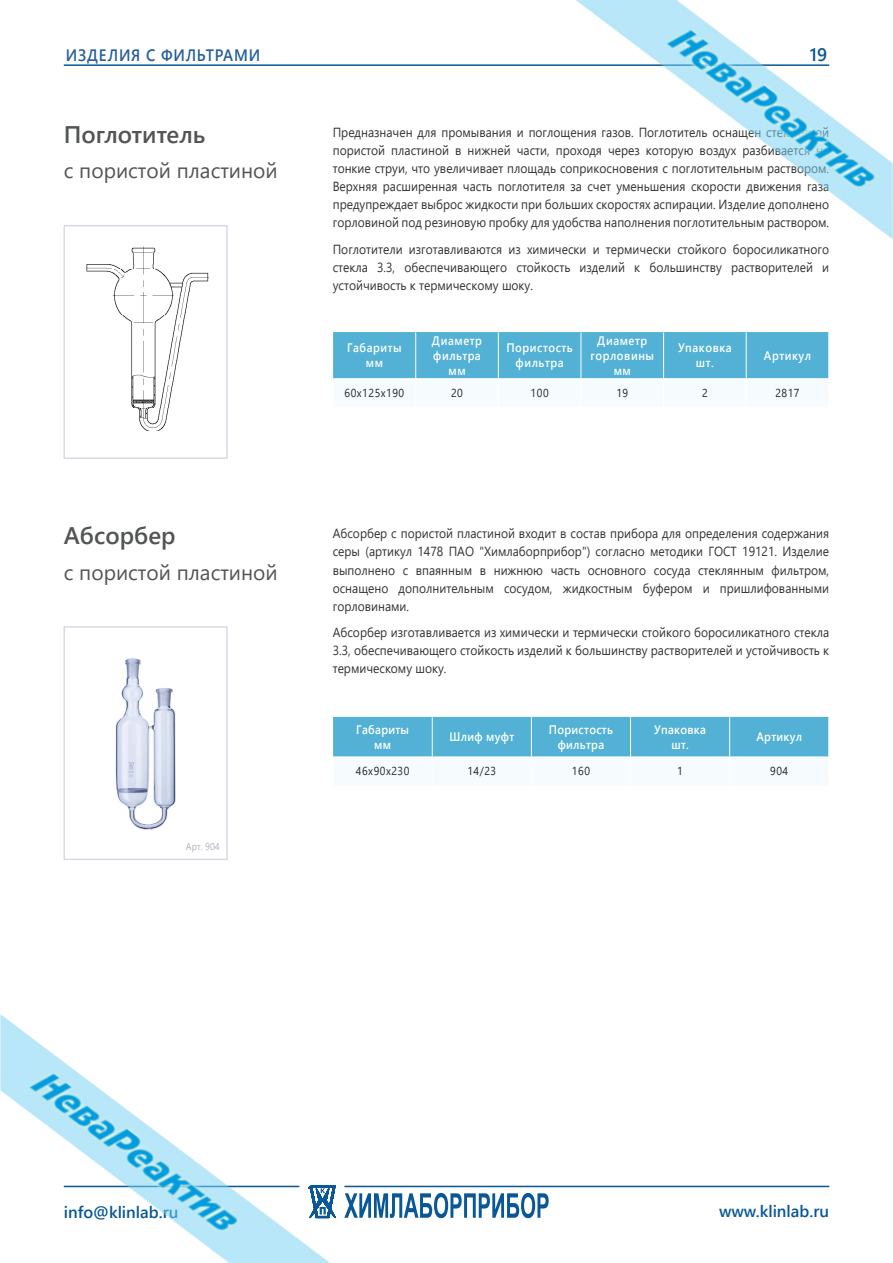
<style>
.page{position:relative;width:893px;height:1263px;background:#fff}
.page>*{position:absolute;margin:0;border:0;box-sizing:border-box;transform-origin:0 0}
.ОГЛАВЛЕНИЕ{font:600 24px "Segoe UI";color:#525455}
.t1{font:21px "Segoe UI";color:#525455}
.t2{font:600 18px "Segoe UI";color:#095796}
.t3{font:600 16.5px "Segoe UI";color:#095796}
.t4{font:600 16.5px "Segoe UI";letter-spacing:.05em;color:#275f9c;scale:.91 1}
.t5{font:13.2px/18px "Segoe UI";color:#303233;text-align:justify;scale:.91 1}
.t6{font:600 12.3px/15px "Segoe UI";letter-spacing:.05em;color:#fff;text-align:center;scale:.91 1}
.t7{font:600 12.3px/15px "Segoe UI";letter-spacing:.025em;color:#fff;text-align:center;scale:.91 1}
.t8{font:11.55px "Segoe UI";letter-spacing:.05em;color:#212526;scale:.91 1}
.t9{font:9.9px "Segoe UI";color:#b0b3bf;scale:.91 1}
</style>
<div class="page">
<img style="left:0;top:0;width:893px;height:1263px">
<p class="t4" style="left:66px;top:40px;width:215px">ИЗДЕЛИЯ С ФИЛЬТРАМИ</p>
<h3 class="t2" style="left:810px;top:38px;width:19px">19</h3>
<p class="ОГЛАВЛЕНИЕ" style="left:64px;top:112px;width:143px">Поглотитель</p>
<p class="t1" style="left:64px;top:151px;width:216px">с пористой пластиной</p>
<p class="ОГЛАВЛЕНИЕ" style="left:64px;top:513px;width:113px">Абсорбер</p>
<p class="t1" style="left:64px;top:552px;width:216px">с пористой пластиной</p>
<p class="t9" style="left:186px;top:837px;width:39px">Арт. 904</p>
<p class="t5" style="left:333px;top:123px;width:547px">Предназначен для промывания и поглощения газов. Поглотитель оснащен стеклянной пористой пластиной в нижней части, проходя через которую воздух разбивается на тонкие струи, что увеличивает площадь соприкосновения с поглотительным раствором.<br>Верхняя расширенная часть поглотителя за счет уменьшения скорости движения газа предупреждает выброс жидкости при больших скоростях аспирации. Изделие дополнено горловиной под резиновую пробку для удобства наполнения поглотительным раствором.</p>
<p class="t5" style="left:333px;top:239px;width:547px">Поглотители изготавливаются из химически и термически стойкого боросиликатного стекла 3.3, обеспечивающего стойкость изделий к большинству растворителей и устойчивость к термическому шоку.</p>
<p class="t6" style="left:347px;top:339px;width:62px">Габариты</p>
<p class="t6" style="left:366px;top:354px;width:20px">мм</p>
<p class="t6" style="left:432px;top:332px;width:57px;text-align:left">Диаметр фильтра</p>
<p class="t6" style="left:448px;top:362px;width:20px">мм</p>
<p class="t6" style="left:506px;top:339px;width:75px">Пористость фильтра</p>
<p class="t6" style="left:590px;top:332px;width:71px">Диаметр горловины</p>
<p class="t6" style="left:614px;top:362px;width:20px">мм</p>
<p class="t6" style="left:678px;top:339px;width:61px">Упаковка</p>
<p class="t6" style="left:696px;top:354px;width:21px">шт.</p>
<p class="t6" style="left:764px;top:347px;width:53px">Артикул</p>
<p class="t8" style="left:345px;top:382px;width:67px">60х125х190</p>
<p class="t8" style="left:451px;top:382px;width:15px">20</p>
<p class="t8" style="left:531px;top:382px;width:21px">100</p>
<p class="t8" style="left:616px;top:382px;width:15px">19</p>
<p class="t8" style="left:702px;top:382px;width:8px">2</p>
<p class="t8" style="left:775px;top:382px;width:28px">2817</p>
<p class="t5" style="left:333px;top:524px;width:547px">Абсорбер с пористой пластиной входит в состав прибора для определения содержания серы (артикул 1478 ПАО "Химлаборприбор") согласно методики ГОСТ 19121. Изделие выполнено с впаянным в нижнюю часть основного сосуда стеклянным фильтром, оснащено дополнительным сосудом, жидкостным буфером и пришлифованными горловинами.</p>
<p class="t5" style="left:333px;top:622px;width:547px">Абсорбер изготавливается из химически и термически стойкого боросиликатного стекла 3.3, обеспечивающего стойкость изделий к большинству растворителей и устойчивость к термическому шоку.</p>
<p class="t7" style="left:356px;top:721px;width:60px">Габариты</p>
<p class="t6" style="left:374px;top:736px;width:20px">мм</p>
<p class="t7" style="left:449px;top:728px;width:73px">Шлиф муфт</p>
<p class="t7" style="left:549px;top:721px;width:72px">Пористость фильтра</p>
<p class="t7" style="left:654px;top:721px;width:58px">Упаковка</p>
<p class="t6" style="left:671px;top:736px;width:21px">шт.</p>
<p class="t7" style="left:756px;top:728px;width:52px">Артикул</p>
<p class="t8" style="left:356px;top:760px;width:60px">46х90х230</p>
<p class="t8" style="left:467px;top:760px;width:33px">14/23</p>
<p class="t8" style="left:572px;top:760px;width:21px">160</p>
<p class="t8" style="left:677px;top:760px;width:8px">1</p>
<p class="t8" style="left:770px;top:760px;width:21px">904</p>
<p class="t3" style="left:64px;top:1197px;width:116px">info@klinlab.ru</p>
<p class="t3" style="left:719px;top:1196px;width:112px">www.klinlab.ru</p>
</div>
